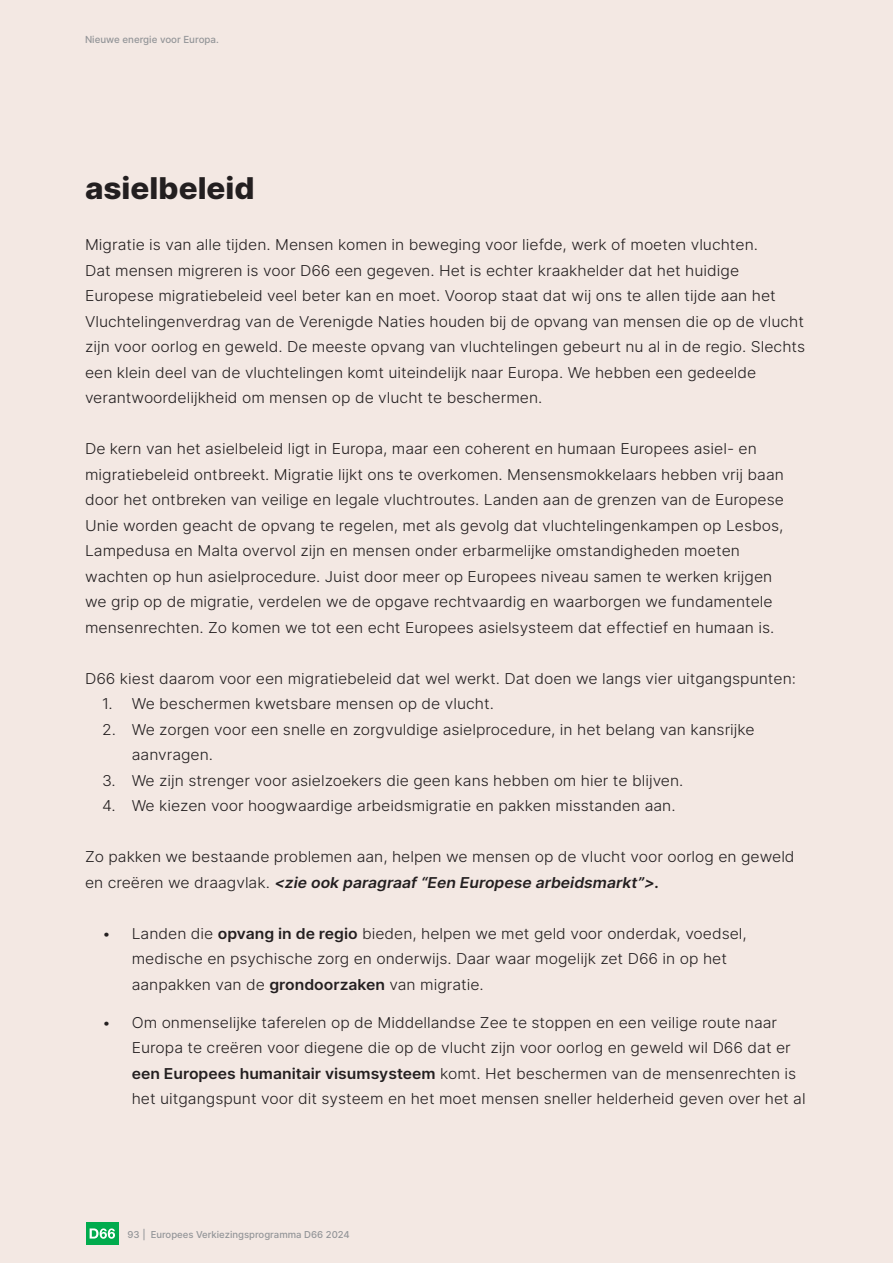
<style>
.page{position:relative;width:893px;height:1263px;background:#f3e8e3}
.page>*{position:absolute;margin:0;border:0;box-sizing:border-box;transform-origin:0 0}
.t1{font:800 30px "Inter";color:#231f20;scale:1.05 1}
.t2{font:300 15px/25.5px "Inter";color:#231f20;scale:1.05 1}
.t3{font:500 9.75px "Inter";color:#939598}
.t4{font:500 9.6px "Inter";color:#939598}
.s1{font-weight:600;font-style:italic}
.s2{font-weight:600}
</style>
<div class="page">
<div style="left:86px;top:1222px;width:33px;height:23px;background:#00ab4d"></div>
<svg style="left:90px;top:1228px;width:25px;height:11px"></svg>
<p class="t3" style="left:85px;top:33px;width:135px">Nieuwe energie voor Europa.</p>
<h1 class="t1" style="left:85px;top:166px;width:163px">asielbeleid</h1>
<p class="t2" style="left:85px;top:232px;width:687px">Migratie is van alle tijden. Mensen komen in beweging voor liefde, werk of moeten vluchten.<br>Dat mensen migreren is voor D66 een gegeven. Het is echter kraakhelder dat het huidige Europese migratiebeleid veel beter kan en moet. Voorop staat dat wij ons te allen tijde aan het Vluchtelingenverdrag van de Verenigde Naties houden bij de opvang van mensen die op de vlucht zijn voor oorlog en geweld. De meeste opvang van vluchtelingen gebeurt nu al in de regio. Slechts een klein deel van de vluchtelingen komt uiteindelijk naar Europa. We hebben een gedeelde verantwoordelijkheid om mensen op de vlucht te beschermen.</p>
<p class="t2" style="left:85px;top:436px;width:667px">De kern van het asielbeleid ligt in Europa, maar een coherent en humaan Europees asiel- en migratiebeleid ontbreekt. Migratie lijkt ons te overkomen. Mensensmokkelaars hebben vrij baan door het ontbreken van veilige en legale vluchtroutes. Landen aan de grenzen van de Europese Unie worden geacht de opvang te regelen, met als gevolg dat vluchtelingenkampen op Lesbos, Lampedusa en Malta overvol zijn en mensen onder erbarmelijke omstandigheden moeten wachten op hun asielprocedure. Juist door meer op Europees niveau samen te werken krijgen we grip op de migratie, verdelen we de opgave rechtvaardig en waarborgen we fundamentele mensenrechten. Zo komen we tot een echt Europees asielsysteem dat effectief en humaan is.</p>
<p class="t2" style="left:85px;top:665px;width:679px">D66 kiest daarom voor een migratiebeleid dat wel werkt. Dat doen we langs vier uitgangspunten:</p>
<p class="t2" style="left:102px;top:691px;width:375px">1. We beschermen kwetsbare mensen op de vlucht.</p>
<p class="t2" style="left:132px;top:716px;width:595px;text-indent:-30px">2. We zorgen voor een snelle en zorgvuldige asielprocedure, in het belang van kansrijke aanvragen.</p>
<p class="t2" style="left:102px;top:767px;width:555px">3. We zijn strenger voor asielzoekers die geen kans hebben om hier te blijven.</p>
<p class="t2" style="left:102px;top:793px;width:548px">4. We kiezen voor hoogwaardige arbeidsmigratie en pakken misstanden aan.</p>
<p class="t2" style="left:85px;top:844px;width:677px">Zo pakken we bestaande problemen aan, helpen we mensen op de vlucht voor oorlog en geweld en creëren we draagvlak. <span class="s1">&lt;zie ook paragraaf “Een Europese arbeidsmarkt”&gt;.</span></p>
<p class="t2" style="left:132px;top:920px;width:587px;text-indent:-30px">• Landen die <span class="s2">opvang in de regio</span> bieden, helpen we met geld voor onderdak, voedsel, medische en psychische zorg en onderwijs. Daar waar mogelijk zet D66 in op het aanpakken van de <span class="s2">grondoorzaken</span> van migratie.</p>
<p class="t2" style="left:132px;top:1009px;width:643px;text-indent:-30px">• Om onmenselijke taferelen op de Middellandse Zee te stoppen en een veilige route naar Europa te creëren voor diegene die op de vlucht zijn voor oorlog en geweld wil D66 dat er <span class="s2">een Europees humanitair visumsysteem</span> komt. Het beschermen van de mensenrechten is het uitgangspunt voor dit systeem en het moet mensen sneller helderheid geven over het al</p>
<p class="t4" style="left:128px;top:1227px;width:224px">93 | Europees Verkiezingsprogramma D66 2024</p>
</div>
